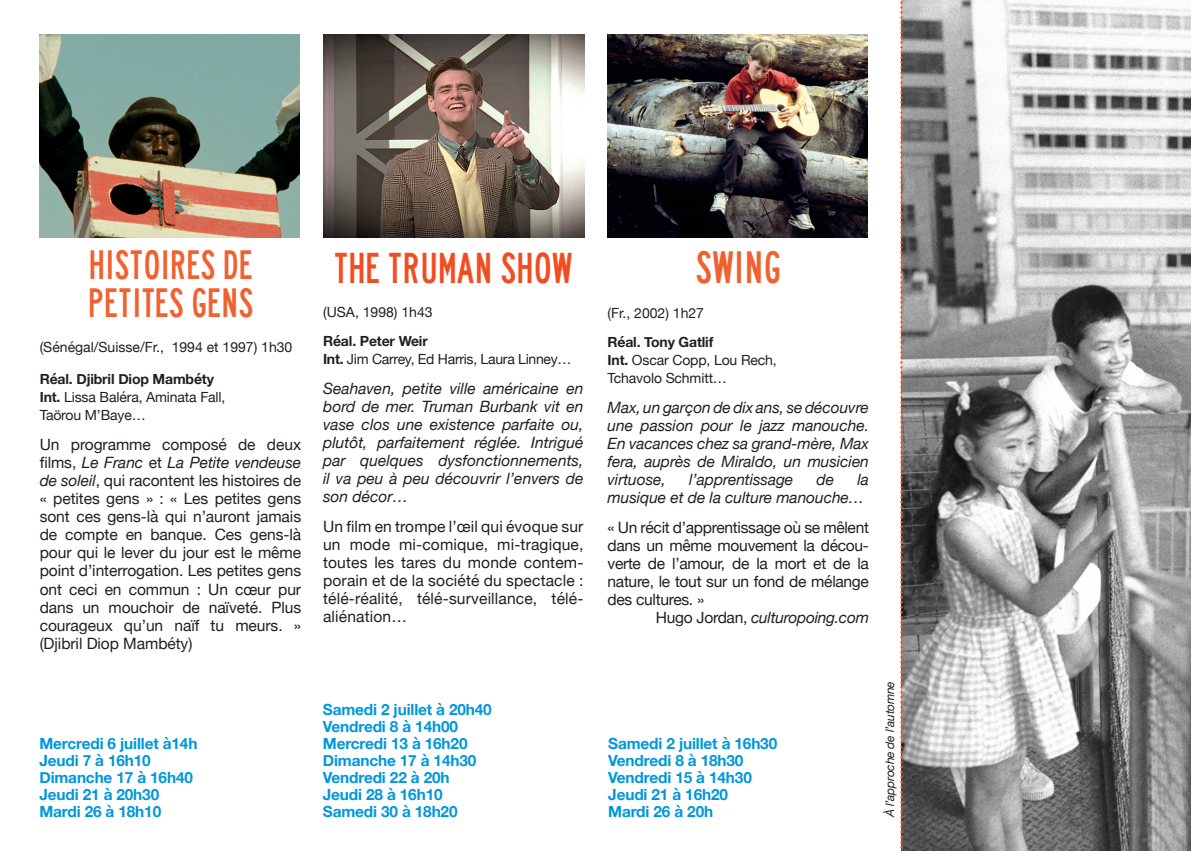
<style>
.page{position:relative;width:1191px;height:851px;background:#fff}
.page>*{position:absolute;margin:0;border:0;box-sizing:border-box;transform-origin:0 0}
.t1{font:42px "lanea";letter-spacing:-.005em;color:#f1612f}
.t2{font:40px "lanea";letter-spacing:-.005em;color:#f04d22}
.t3{font:38px "lanea";letter-spacing:-.005em;color:#f1612f}
.t4{font:15.6px/18px "Helvetica Neue";letter-spacing:-.005em;color:#231f20;text-align:justify}
.t5{font:italic 15.6px/18px "Helvetica Neue";letter-spacing:-.005em;color:#231f20;text-align:justify}
.t6{font:700 15.4px "Helvetica Neue";letter-spacing:-.01em;color:#0097db}
.t7{font:14px "Helvetica Neue";letter-spacing:-.01em;color:#231f20}
.t8{font:700 14px "Helvetica Neue";letter-spacing:-.01em;color:#231f20}
.t9{font:italic 12px "Helvetica Neue";letter-spacing:-.02em;color:#231f20}
.s1{font-weight:700}
.s2{font-style:italic}
.s3{font-style:normal}
</style>
<div class="page">
<img style="left:607px;top:34px;width:260px;height:204px">
<img style="left:40px;top:34px;width:260px;height:204px">
<img style="left:324px;top:34px;width:260px;height:204px">
<img style="left:902px;top:0;width:289px;height:850px">
<svg style="left:900px;top:0;width:2px;height:851px"></svg>
<p class="t3" style="left:88px;top:241px;width:166px">HISTOIRES DE</p>
<p class="t1" style="left:695px;top:242px;width:87px">SWING</p>
<p class="t3" style="left:88px;top:279px;width:167px">PETITES GENS</p>
<p class="t2" style="left:334px;top:244px;width:240px">THE TRUMAN SHOW</p>
<p class="t7" style="left:323px;top:302px;width:111px">(USA, 1998) 1h43</p>
<p class="t7" style="left:607px;top:303px;width:98px">(Fr., 2002) 1h27</p>
<p class="t7" style="left:40px;top:337px;width:254px">(Sénégal/Suisse/Fr., 1994 et 1997) 1h30</p>
<p class="t8" style="left:40px;top:368px;width:176px">Réal. Djibril Diop Mambéty</p>
<p class="t7" style="left:40px;top:387px;width:187px"><span class="s1">Int.</span> Lissa Baléra, Aminata Fall,</p>
<p class="t7" style="left:40px;top:405px;width:108px">Taörou M’Baye…</p>
<p class="t4" style="left:40px;top:436px;width:263px">Un programme composé de deux films, <span class="s2">Le Franc</span> et <span class="s2">La Petite vendeuse de soleil</span>, qui racontent les histoires de « petites gens » : « Les petites gens sont ces gens-là qui n’auront jamais de compte en banque. Ces gens-là pour qui le lever du jour est le même point d’interrogation. Les petites gens ont ceci en commun : Un cœur pur dans un mouchoir de naïveté. Plus courageux qu’un naïf tu meurs. » (Djibril Diop Mambéty)</p>
<p class="t6" style="left:39px;top:731px;width:160px">Mercredi 6 juillet à14h</p>
<p class="t6" style="left:39px;top:748px;width:113px">Jeudi 7 à 16h10</p>
<p class="t6" style="left:39px;top:765px;width:155px">Dimanche 17 à 16h40</p>
<p class="t6" style="left:39px;top:782px;width:121px">Jeudi 21 à 20h30</p>
<p class="t6" style="left:39px;top:799px;width:123px">Mardi 26 à 18h10</p>
<p class="t8" style="left:323px;top:330px;width:106px">Réal. Peter Weir</p>
<p class="t7" style="left:323px;top:349px;width:250px"><span class="s1">Int.</span> Jim Carrey, Ed Harris, Laura Linney…</p>
<p class="t5" style="left:323px;top:380px;width:262px">Seahaven, petite ville américaine en bord de mer. Truman Burbank vit en vase clos une existence parfaite ou, plutôt, parfaitement réglée. Intrigué par quelques dysfonctionnements, il va peu à peu découvrir l’envers de son décor…</p>
<p class="t4" style="left:323px;top:518px;width:262px">Un film en trompe l’œil qui évoque sur un mode mi-comique, mi-tragique, toutes les tares du monde contem&shy;porain et de la société du spectacle : télé-réalité, télé-surveillance, télé&shy;aliénation…</p>
<p class="t6" style="left:323px;top:697px;width:170px">Samedi 2 juillet à 20h40</p>
<p class="t6" style="left:323px;top:714px;width:137px">Vendredi 8 à 14h00</p>
<p class="t6" style="left:323px;top:731px;width:146px">Mercredi 13 à 16h20</p>
<p class="t6" style="left:323px;top:748px;width:155px">Dimanche 17 à 14h30</p>
<p class="t6" style="left:323px;top:765px;width:128px">Vendredi 22 à 20h</p>
<p class="t6" style="left:323px;top:782px;width:121px">Jeudi 28 à 16h10</p>
<p class="t6" style="left:323px;top:799px;width:136px">Samedi 30 à 18h20</p>
<p class="t8" style="left:607px;top:331px;width:107px">Réal. Tony Gatlif</p>
<p class="t7" style="left:607px;top:350px;width:171px"><span class="s1">Int.</span> Oscar Copp, Lou Rech,</p>
<p class="t7" style="left:607px;top:368px;width:121px">Tchavolo Schmitt…</p>
<p class="t5" style="left:607px;top:399px;width:263px">Max, un garçon de dix ans, se découvre une passion pour le jazz manouche.<br>En vacances chez sa grand-mère, Max fera, auprès de Miraldo, un musicien virtuose,</p>
<p class="t5" style="left:607px;top:471px;width:263px;text-align:right">la<br>musique et de la culture manouche…</p>
<p class="t4" style="left:607px;top:519px;width:263px">« Un récit d’apprentissage où se mêlent dans un même mouvement la décou&shy;verte de l’amour, de la mort et de la nature, le tout sur un fond de mélange des cultures. »</p>
<p class="t5" style="left:656px;top:609px;width:215px"><span class="s3">Hugo Jordan,</span> culturopoing.com</p>
<p class="t5" style="left:689px;top:471px;width:106px">l’apprentissage</p>
<p class="t5" style="left:816px;top:471px;width:19px">de</p>
<p class="t6" style="left:608px;top:731px;width:170px">Samedi 2 juillet à 16h30</p>
<p class="t6" style="left:608px;top:748px;width:137px">Vendredi 8 à 18h30</p>
<p class="t6" style="left:608px;top:765px;width:145px">Vendredi 15 à 14h30</p>
<p class="t6" style="left:608px;top:782px;width:121px">Jeudi 21 à 16h20</p>
<p class="t6" style="left:608px;top:799px;width:106px">Mardi 26 à 20h</p>
<p class="t9" style="left:881px;top:816px;width:137px;rotate:-90deg">À l’approche de l’automne</p>
</div>
